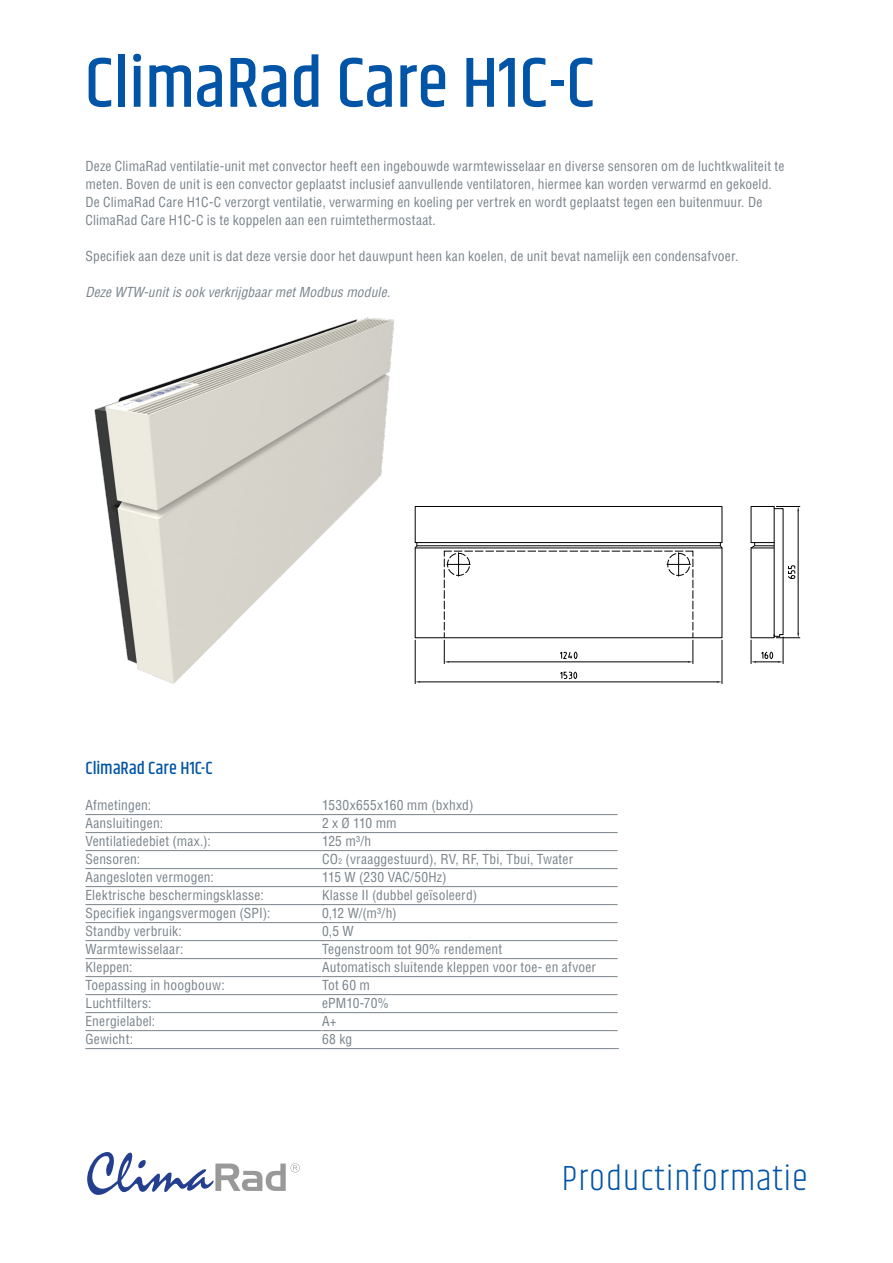
<style>
.page{position:relative;width:893px;height:1263px;background:#fff}
.page>*{position:absolute;margin:0;border:0;box-sizing:border-box;transform-origin:0 0}
.t1{font:500 72px "Khand";color:#0154a6}
.t2{font:300 36px "Khand";letter-spacing:.03em;color:#0154a6}
.t3{font:500 18px "Khand";color:#0154a6}
.t4{font:condensed 13.5px/18px "Helvetica LT Std";letter-spacing:.015em;color:#7a838a}
.t5{font:italic condensed 13.5px "Helvetica LT Std";letter-spacing:.01em;color:#7a838a}
.s1{font-size:7.5px}
</style>
<div class="page">
<svg style="left:87px;top:1152px;width:213px;height:43px"></svg>
<hr style="left:322px;top:814px;width:296px;height:1px;background:#7a838a">
<hr style="left:322px;top:832px;width:296px;height:1px;background:#7a838a">
<hr style="left:322px;top:850px;width:296px;height:1px;background:#7a838a">
<hr style="left:322px;top:868px;width:296px;height:1px;background:#7a838a">
<hr style="left:322px;top:886px;width:296px;height:1px;background:#7a838a">
<hr style="left:322px;top:904px;width:296px;height:1px;background:#7a838a">
<hr style="left:322px;top:922px;width:296px;height:1px;background:#7a838a">
<hr style="left:322px;top:940px;width:296px;height:1px;background:#7a838a">
<hr style="left:322px;top:958px;width:296px;height:1px;background:#7a838a">
<hr style="left:322px;top:976px;width:296px;height:1px;background:#7a838a">
<hr style="left:322px;top:994px;width:296px;height:1px;background:#7a838a">
<hr style="left:322px;top:1012px;width:296px;height:1px;background:#7a838a">
<hr style="left:322px;top:1030px;width:296px;height:1px;background:#7a838a">
<hr style="left:322px;top:1048px;width:297px;height:1px;background:#7a838a">
<hr style="left:85px;top:814px;width:238px;height:1px;background:#7a838a">
<hr style="left:85px;top:832px;width:240px;height:1px;background:#7a838a">
<hr style="left:85px;top:850px;width:237px;height:1px;background:#7a838a">
<hr style="left:85px;top:868px;width:238px;height:1px;background:#7a838a">
<hr style="left:85px;top:886px;width:237px;height:1px;background:#7a838a">
<hr style="left:85px;top:904px;width:240px;height:1px;background:#7a838a">
<hr style="left:85px;top:922px;width:239px;height:1px;background:#7a838a">
<hr style="left:85px;top:940px;width:239px;height:1px;background:#7a838a">
<hr style="left:85px;top:958px;width:237px;height:1px;background:#7a838a">
<hr style="left:85px;top:976px;width:237px;height:1px;background:#7a838a">
<hr style="left:85px;top:994px;width:238px;height:1px;background:#7a838a">
<hr style="left:85px;top:1012px;width:239px;height:1px;background:#7a838a">
<hr style="left:85px;top:1030px;width:237px;height:1px;background:#7a838a">
<hr style="left:85px;top:1048px;width:237px;height:1px;background:#7a838a">
<img style="left:94px;top:317px;width:300px;height:367px">
<hr style="left:415px;top:548px;width:307px;height:1px;background:#000">
<hr style="left:417px;top:545px;width:303px;height:1px;background:#000">
<div style="left:415px;top:506px;width:307px;height:37px;border:1px solid #000"></div>
<svg style="left:444px;top:551px;width:250px;height:113px"></svg>
<hr style="left:415px;top:640px;width:1px;height:44px;background:#000">
<hr style="left:722px;top:640px;width:1px;height:44px;background:#000">
<hr style="left:420px;top:682px;width:297px;height:1px;background:#000">
<svg style="left:560px;top:672px;width:17px;height:7px"></svg>
<svg style="left:751px;top:506px;width:49px;height:158px"></svg>
<p class="t1" style="left:85px;top:38px;width:512px">ClimaRad Care H1C-C</p>
<p class="t4" style="left:85px;top:157px;width:700px">Deze ClimaRad ventilatie-unit met convector heeft een ingebouwde warmtewisselaar en diverse sensoren om de luchtkwaliteit te meten. Boven de unit is een convector geplaatst inclusief aanvullende ventilatoren, hiermee kan worden verwarmd en gekoeld.<br>De ClimaRad Care H1C-C verzorgt ventilatie, verwarming en koeling per vertrek en wordt geplaatst tegen een buitenmuur. De ClimaRad Care H1C-C is te koppelen aan een ruimtethermostaat.</p>
<p class="t4" style="left:85px;top:247px;width:654px">Specifiek aan deze unit is dat deze versie door het dauwpunt heen kan koelen, de unit bevat namelijk een condensafvoer.</p>
<p class="t5" style="left:85px;top:284px;width:306px">Deze WTW-unit is ook verkrijgbaar met Modbus module.</p>
<p class="t3" style="left:85px;top:757px;width:129px">ClimaRad Care H1C-C</p>
<p class="t4" style="left:85px;top:796px;width:67px">Afmetingen:</p>
<p class="t4" style="left:85px;top:814px;width:79px">Aansluitingen:</p>
<p class="t4" style="left:85px;top:832px;width:127px">Ventilatiedebiet (max.):</p>
<p class="t4" style="left:85px;top:850px;width:56px">Sensoren:</p>
<p class="t4" style="left:85px;top:868px;width:130px">Aangesloten vermogen:</p>
<p class="t4" style="left:85px;top:886px;width:180px">Elektrische beschermingsklasse:</p>
<p class="t4" style="left:85px;top:904px;width:187px">Specifiek ingangsvermogen (SPI):</p>
<p class="t4" style="left:85px;top:922px;width:98px">Standby verbruik:</p>
<p class="t4" style="left:85px;top:940px;width:100px">Warmtewisselaar:</p>
<p class="t4" style="left:85px;top:958px;width:49px">Kleppen:</p>
<p class="t4" style="left:85px;top:976px;width:141px">Toepassing in hoogbouw:</p>
<p class="t4" style="left:85px;top:994px;width:68px">Luchtfilters:</p>
<p class="t4" style="left:85px;top:1012px;width:71px">Energielabel:</p>
<p class="t4" style="left:85px;top:1030px;width:49px">Gewicht:</p>
<p class="t4" style="left:322px;top:796px;width:153px">1530x655x160 mm (bxhxd)</p>
<p class="t4" style="left:322px;top:814px;width:76px">2 x Ø 110 mm</p>
<p class="t4" style="left:322px;top:832px;width:51px">125 m³/h</p>
<p class="t4" style="left:322px;top:850px;width:253px">CO<span class="s1">2</span> (vraaggestuurd), RV, RF, Tbi, Tbui, Twater</p>
<p class="t4" style="left:322px;top:868px;width:126px">115 W (230 VAC/50Hz)</p>
<p class="t4" style="left:322px;top:886px;width:157px">Klasse II (dubbel geïsoleerd)</p>
<p class="t4" style="left:322px;top:904px;width:76px">0,12 W/(m³/h)</p>
<p class="t4" style="left:322px;top:922px;width:33px">0,5 W</p>
<p class="t4" style="left:322px;top:940px;width:182px">Tegenstroom tot 90% rendement</p>
<p class="t4" style="left:322px;top:958px;width:275px">Automatisch sluitende kleppen voor toe- en afvoer</p>
<p class="t4" style="left:322px;top:976px;width:49px">Tot 60 m</p>
<p class="t4" style="left:322px;top:994px;width:68px">ePM10-70%</p>
<p class="t4" style="left:322px;top:1012px;width:16px">A+</p>
<p class="t4" style="left:322px;top:1030px;width:32px">68 kg</p>
<p class="t2" style="left:562px;top:1157px;width:248px">Productinformatie</p>
</div>
